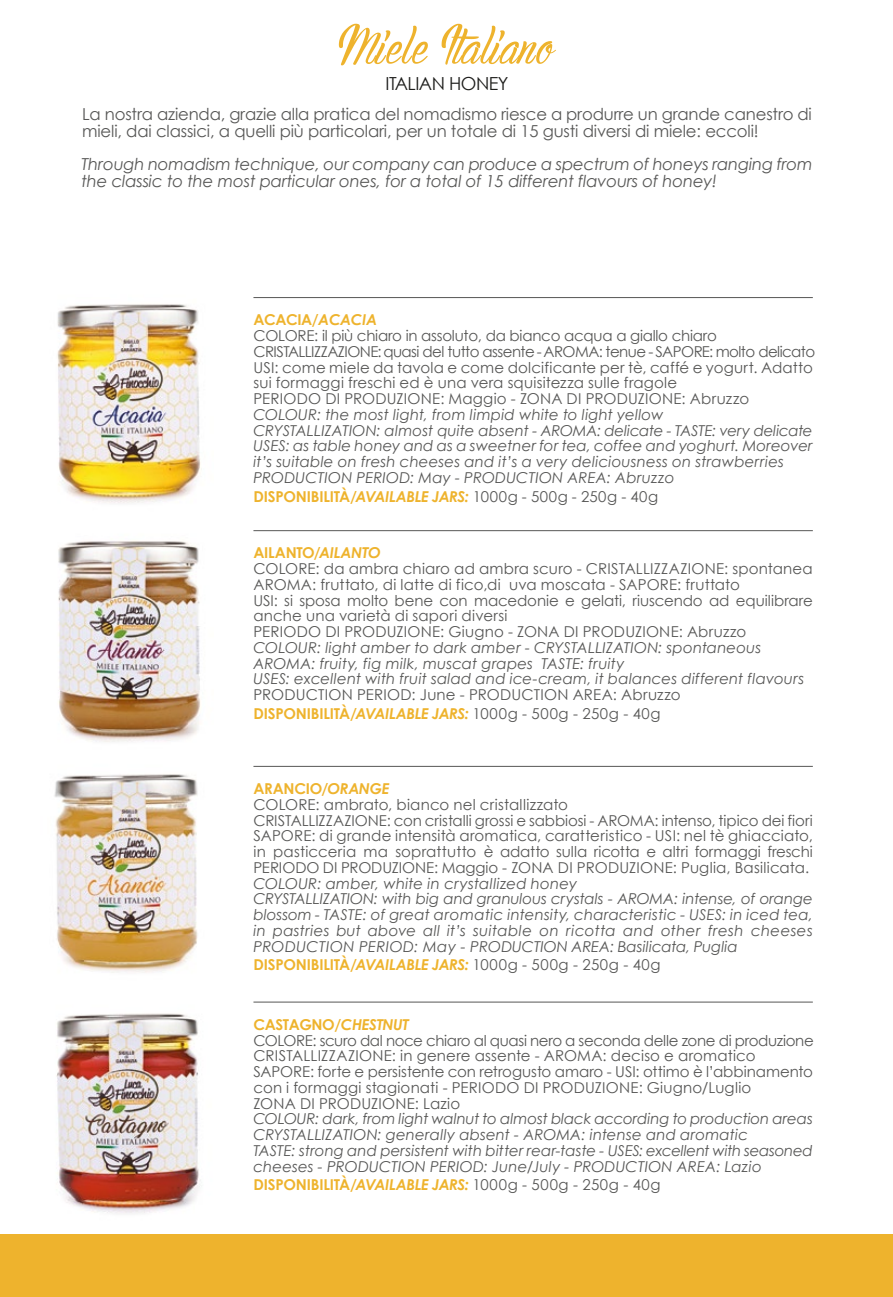
<style>
.page{position:relative;width:893px;height:1297px;background:#fff}
.page>*{position:absolute;margin:0;border:0;box-sizing:border-box;transform-origin:0 0}
.t1{font:54px "Authentic Hilton";letter-spacing:.02em;color:#eeb32d;scale:1.25 1}
.t2{font:18px "Century Gothic";letter-spacing:-.03em;color:#1d1d1b}
.t3{font:16.5px/16.5px "Century Gothic";letter-spacing:-.01em;color:#575756}
.t4{font:italic 16.5px/16.5px "Century Gothic";letter-spacing:-.01em;color:#575756}
.t5{font:15px/15.8px "Century Gothic";letter-spacing:.005em;color:#575756}
.t6{font:italic 15px/15.8px "Century Gothic";letter-spacing:.005em;color:#575756}
.t7{font:15px "Century Gothic";letter-spacing:.04em;color:#575756}
.t8{font:15px "Century Gothic";letter-spacing:.03em;color:#575756}
.s1{font-weight:700;color:#eeb32d}
.s2{font-weight:700;font-style:italic;color:#eeb32d}
</style>
<div class="page">
<img style="left:54px;top:541px;width:147px;height:432px">
<img style="left:56px;top:1013px;width:145px;height:201px">
<img style="left:57px;top:304px;width:144px;height:199px">
<hr style="left:253px;top:1002px;width:560px;height:1px;background:#575756">
<hr style="left:253px;top:297px;width:560px;height:1px;background:#575756">
<hr style="left:253px;top:530px;width:560px;height:1px;background:#575756">
<hr style="left:253px;top:766px;width:560px;height:1px;background:#575756">
<div style="left:0;top:1234px;width:893px;height:63px;background:#eeb32d"></div>
<h1 class="t1" style="left:338px;top:16px;width:174px">Miele Italiano</h1>
<p class="t2" style="left:385px;top:73px;width:125px">ITALIAN HONEY</p>
<p class="t3" style="left:82px;top:106px;width:731px">La nostra azienda, grazie alla pratica del nomadismo riesce a produrre un grande canestro di mieli, dai classici, a quelli più particolari, per un totale di 15 gusti diversi di miele: eccoli!</p>
<p class="t4" style="left:81px;top:156px;width:733px">Through nomadism technique, our company can produce a spectrum of honeys ranging from the classic to the most particular ones, for a total of 15 different flavours of honey!</p>
<p class="t5" style="left:253px;top:312px;width:563px"><span class="s1">ACACIA/</span><span class="s2">ACACIA<br></span>COLORE: il più chiaro in assoluto, da bianco acqua a giallo chiaro CRISTALLIZZAZIONE: quasi del tutto assente - AROMA: tenue - SAPORE: molto delicato USI: come miele da tavola e come dolcificante per tè, caffé e yogurt. Adatto sui formaggi freschi ed è una vera squisitezza sulle fragole<br>PERIODO DI PRODUZIONE: Maggio - ZONA DI PRODUZIONE: Abruzzo</p>
<p class="t6" style="left:253px;top:406px;width:561px">COLOUR: the most light, from limpid white to light yellow<br>CRYSTALLIZATION: almost quite absent - AROMA: delicate - TASTE: very delicate USES: as table honey and as a sweetner for tea, coffee and yoghurt. Moreover it’s suitable on fresh cheeses and it’s a very deliciousness on strawberries PRODUCTION PERIOD: May - PRODUCTION AREA: Abruzzo</p>
<p class="t8" style="left:253px;top:487px;width:406px"><span class="s1">DISPONIBILITÀ/</span><span class="s2">AVAILABLE JARS:</span> 1000g - 500g - 250g - 40g</p>
<p class="t5" style="left:253px;top:545px;width:561px"><span class="s1">AILANTO/</span><span class="s2">AILANTO<br></span>COLORE: da ambra chiaro ad ambra scuro - CRISTALLIZZAZIONE: spontanea AROMA: fruttato, di latte di fico,di uva moscata - SAPORE: fruttato<br>USI: si sposa molto bene con macedonie e gelati, riuscendo ad equilibrare anche una varietà di sapori diversi<br>PERIODO DI PRODUZIONE: Giugno - ZONA DI PRODUZIONE: Abruzzo</p>
<p class="t6" style="left:253px;top:639px;width:552px">COLOUR: light amber to dark amber - CRYSTALLIZATION: spontaneous<br>AROMA: fruity, fig milk, muscat grapes TASTE: fruity<br>USES: excellent with fruit salad and ice-cream, it balances different flavours</p>
<p class="t5" style="left:253px;top:685px;width:429px;line-height:18.8px">PRODUCTION PERIOD: June - PRODUCTION AREA: Abruzzo<br><span class="s1">DISPONIBILITÀ/</span><span class="s2">AVAILABLE JARS:</span> 1000g - 500g - 250g - 40g</p>
<p class="t5" style="left:253px;top:780px;width:561px"><span class="s1">ARANCIO/</span><span class="s2">ORANGE<br></span>COLORE: ambrato, bianco nel cristallizzato<br>CRISTALLIZZAZIONE: con cristalli grossi e sabbiosi - AROMA: intenso, tipico dei fiori SAPORE: di grande intensità aromatica, caratteristico - USI: nel tè ghiacciato, in pasticceria ma soprattutto è adatto sulla ricotta e altri formaggi freschi PERIODO DI PRODUZIONE: Maggio - ZONA DI PRODUZIONE: Puglia, Basilicata.</p>
<p class="t6" style="left:253px;top:875px;width:561px">COLOUR: amber, white in crystallized honey<br>CRYSTALLIZATION: with big and granulous crystals - AROMA: intense, of orange blossom - TASTE: of great aromatic intensity, characteristic - USES: in iced tea, in pastries but above all it’s suitable on ricotta and other fresh cheeses PRODUCTION PERIOD: May - PRODUCTION AREA: Basilicata, Puglia</p>
<p class="t7" style="left:253px;top:956px;width:409px"><span class="s1">DISPONIBILITÀ/</span><span class="s2">AVAILABLE JARS:</span> 1000g - 500g - 250g - 40g</p>
<p class="t5" style="left:253px;top:1016px;width:562px"><span class="s1">CASTAGNO/</span><span class="s2">CHESTNUT<br></span>COLORE: scuro dal noce chiaro al quasi nero a seconda delle zone di produzione CRISTALLIZZAZIONE: in genere assente - AROMA: deciso e aromatico SAPORE: forte e persistente con retrogusto amaro - USI: ottimo è l’abbinamento con i formaggi stagionati - PERIODO DI PRODUZIONE: Giugno/Luglio<br>ZONA DI PRODUZIONE: Lazio</p>
<p class="t6" style="left:253px;top:1111px;width:561px">COLOUR: dark, from light walnut to almost black according to production areas CRYSTALLIZATION: generally absent - AROMA: intense and aromatic<br>TASTE: strong and persistent with bitter rear-taste - USES: excellent with seasoned cheeses - PRODUCTION PERIOD: June/July - PRODUCTION AREA: Lazio</p>
<p class="t7" style="left:253px;top:1176px;width:409px"><span class="s1">DISPONIBILITÀ/</span><span class="s2">AVAILABLE JARS:</span> 1000g - 500g - 250g - 40g</p>
</div>
